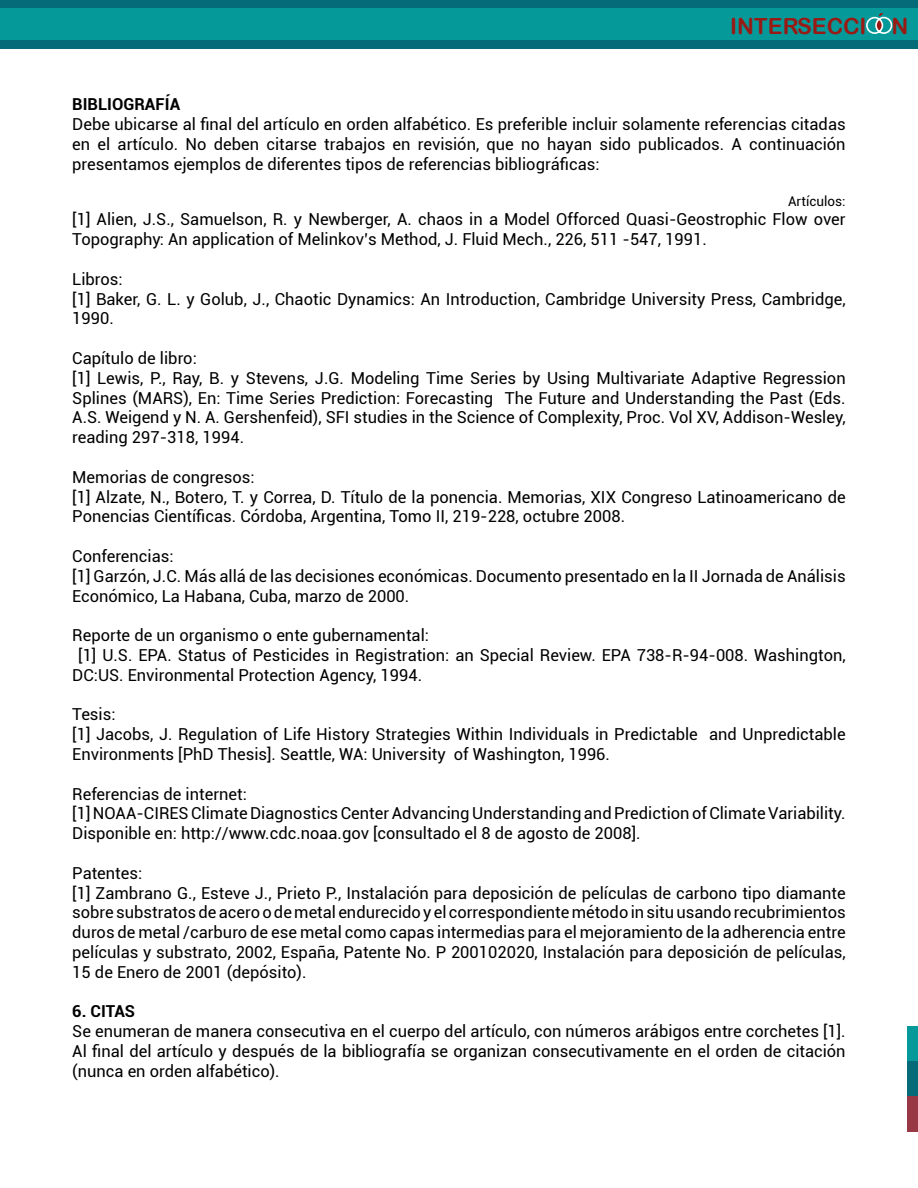
<style>
.page{position:relative;width:918px;height:1188px;background:#fff}
.page>*{position:absolute;margin:0;border:0;box-sizing:border-box;transform-origin:0 0}
.t1{font:22.2px "Arial Rounded MT Bold";color:#991a14}
.t2{font:16.5px/19.8px "Roboto";color:#000}
.t3{font:700 16.5px "Roboto";color:#000}
.t4{font:13.5px "Roboto";color:#000}
</style>
<div class="page">
<div style="left:0;top:0;width:918px;height:48px;background:#056b78"></div>
<div style="left:0;top:8px;width:918px;height:31px;background:#059999"></div>
<svg style="left:866px;top:13px;width:27px;height:21px"></svg>
<div style="left:907px;top:1026px;width:11px;height:35px;background:#059999"></div>
<div style="left:907px;top:1061px;width:11px;height:36px;background:#056b78"></div>
<div style="left:907px;top:1097px;width:11px;height:35px;background:#993845"></div>
<h1 class="t1" style="left:730px;top:13px;width:180px">INTERSECCI N</h1>
<p class="t3" style="left:72px;top:93px;width:109px">BIBLIOGRAFÍA</p>
<p class="t2" style="left:72px;top:114px;width:775px;text-align:justify">Debe ubicarse al final del artículo en orden alfabético. Es preferible incluir solamente referencias citadas en el artículo. No deben citarse trabajos en revisión, que no hayan sido publicados. A continuación presentamos ejemplos de diferentes tipos de referencias bibliográficas:</p>
<p class="t4" style="left:788px;top:191px;width:59px">Artículos:</p>
<p class="t2" style="left:72px;top:209px;width:775px">[1] Alien, J.S., Samuelson, R. y Newberger, A. chaos in a Model Offorced Quasi-Geostrophic Flow over<br>Topography: An application of Melinkov’s Method, J. Fluid Mech., 226, 511 -547, 1991.</p>
<p class="t2" style="left:72px;top:268px;width:775px">Libros:<br>[1] Baker, G. L. y Golub, J., Chaotic Dynamics: An Introduction, Cambridge University Press, Cambridge,<br>1990.</p>
<p class="t2" style="left:72px;top:348px;width:775px">Capítulo de libro:<br>[1] Lewis, P., Ray, B. y Stevens, J.G. Modeling Time Series by Using Multivariate Adaptive Regression Splines (MARS), En: Time Series Prediction: Forecasting The Future and Understanding the Past (Eds.<br>A.S. Weigend y N. A. Gershenfeid), SFI studies in the Science of Complexity, Proc. Vol XV, Addison-Wesley, reading 297-318, 1994.</p>
<p class="t2" style="left:72px;top:466px;width:775px">Memorias de congresos:<br>[1] Alzate, N., Botero, T. y Correa, D. Título de la ponencia. Memorias, XIX Congreso Latinoamericano de<br>Ponencias Científicas. Córdoba, Argentina, Tomo II, 219-228, octubre 2008.</p>
<p class="t2" style="left:72px;top:546px;width:775px">Conferencias:<br>[1] Garzón, J.C. Más allá de las decisiones económicas. Documento presentado en la II Jornada de Análisis<br>Económico, La Habana, Cuba, marzo de 2000.</p>
<p class="t2" style="left:72px;top:625px;width:358px">Reporte de un organismo o ente gubernamental:</p>
<p class="t2" style="left:78px;top:645px;width:769px">[1] U.S. EPA. Status of Pesticides in Registration: an Special Review. EPA 738-R-94-008. Washington,</p>
<p class="t2" style="left:72px;top:664px;width:351px">DC:US. Environmental Protection Agency, 1994.</p>
<p class="t2" style="left:72px;top:704px;width:775px">Tesis:<br>[1] Jacobs, J. Regulation of Life History Strategies Within Individuals in Predictable and Unpredictable<br>Environments [PhD Thesis]. Seattle, WA: University of Washington, 1996.</p>
<p class="t2" style="left:72px;top:783px;width:775px">Referencias de internet:<br>[1] NOAA-CIRES Climate Diagnostics Center Advancing Understanding and Prediction of Climate Variability.<br>Disponible en: http://www.cdc.noaa.gov [consultado el 8 de agosto de 2008].</p>
<p class="t2" style="left:72px;top:862px;width:775px">Patentes:<br>[1] Zambrano G., Esteve J., Prieto P., Instalación para deposición de películas de carbono tipo diamante sobre substratos de acero o de metal endurecido y el correspondiente método in situ usando recubrimientos duros de metal /carburo de ese metal como capas intermedias para el mejoramiento de la adherencia entre películas y substrato, 2002, España, Patente No. P 200102020, Instalación para deposición de películas, 15 de Enero de 2001 (depósito).</p>
<p class="t3" style="left:72px;top:1000px;width:64px">6. CITAS</p>
<p class="t2" style="left:72px;top:1021px;width:775px;text-align:justify">Se enumeran de manera consecutiva en el cuerpo del artículo, con números arábigos entre corchetes [1].<br>Al final del artículo y después de la bibliografía se organizan consecutivamente en el orden de citación (nunca en orden alfabético).</p>
</div>
